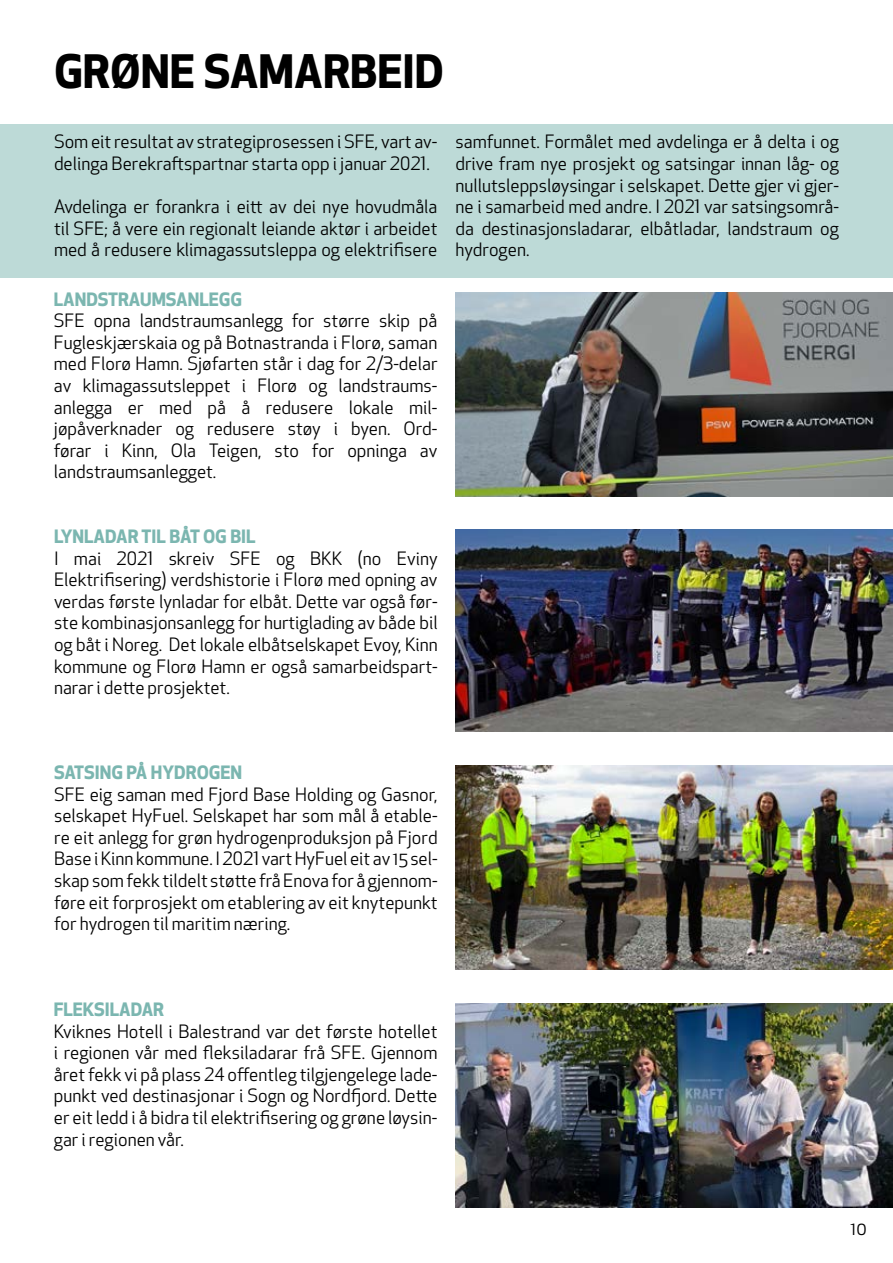
<style>
.page{position:relative;width:893px;height:1263px;background:#fff}
.page>*{position:absolute;margin:0;border:0;box-sizing:border-box;transform-origin:0 0}
.t1{font:700 45px "Apex New";color:#000}
.t2{font:18px/21.6px "Apex New";color:#000;text-align:justify}
.t3{font:700 18px "Apex New";color:#7bb6b0}
</style>
<div class="page">
<img style="left:455px;top:1003px;width:438px;height:205px">
<img style="left:455px;top:292px;width:438px;height:204px">
<img style="left:455px;top:765px;width:438px;height:204px">
<img style="left:455px;top:529px;width:438px;height:203px">
<div style="left:0;top:124px;width:893px;height:154px;background:#bddad7"></div>
<h1 class="t1" style="left:54px;top:39px;width:369px">GRØNE SAMARBEID</h1>
<p class="t2" style="left:54px;top:131px;width:385px">Som eit resultat av strategiprosessen i SFE, vart av&shy;delinga Berekraftspartnar starta opp i januar 2021.</p>
<p class="t2" style="left:54px;top:196px;width:385px">Avdelinga er forankra i eitt av dei nye hovudmåla til SFE; å vere ein regionalt leiande aktør i arbeidet med å redusere klimagassutsleppa og elektrifisere</p>
<p class="t3" style="left:54px;top:286px;width:67px">LANDSTRAUM</p>
<p class="t3" style="left:166px;top:286px;width:78px">SANLEGG</p>
<p class="t2" style="left:54px;top:310px;width:385px">SFE opna landstraumsanlegg for større skip på Fugleskjærskaia og på Botnastranda i Florø, saman med Florø Hamn. Sjøfarten står i dag for 2/3-delar av klimagassutsleppet i Florø og landstraums&shy;anlegga er med på å redusere lokale mil&shy;jøpåverknader og redusere støy i byen. Ord&shy;førar i Kinn, Ola Teigen, sto for opninga av landstraumsanlegget.</p>
<p class="t3" style="left:54px;top:523px;width:11px">LYNL</p>
<p class="t3" style="left:94px;top:523px;width:156px">ADAR TIL BÅT OG BIL</p>
<p class="t2" style="left:54px;top:547px;width:385px">I mai 2021 skreiv SFE og BKK (no Eviny Elektrifisering) verdshistorie i Florø med opning av verdas første lynladar for elbåt. Dette var også før&shy;ste kombinasjonsanlegg for hurtiglading av både bil og båt i Noreg. Det lokale elbåtselskapet Evoy, Kinn kommune og Florø Hamn er også samarbeidspart&shy;narar i dette prosjektet.</p>
<p class="t2" style="left:455px;top:131px;width:385px">samfunnet. Formålet med avdelinga er å delta i og drive fram nye prosjekt og satsingar innan låg- og nullutsleppsløysingar i selskapet. Dette gjer vi gjer&shy;ne i samarbeid med andre. I 2021 var satsingsområ&shy;da destinasjonsladarar, elbåtladar, landstraum og hydrogen.</p>
<p class="t3" style="left:54px;top:759px;width:190px">SATSING PÅ HYDROGEN</p>
<p class="t2" style="left:54px;top:783px;width:385px">SFE eig saman med Fjord Base Holding og Gasnor, selskapet HyFuel. Selskapet har som mål å etable&shy;re eit anlegg for grøn hydrogenproduksjon på Fjord Base i Kinn kommune. I 2021 vart HyFuel eit av 15 sel&shy;skap som fekk tildelt støtte frå Enova for å gjennom&shy;føre eit forprosjekt om etablering av eit knytepunkt for hydrogen til maritim næring.</p>
<p class="t3" style="left:54px;top:996px;width:112px">FLEKSILADAR</p>
<p class="t2" style="left:54px;top:1020px;width:385px">Kviknes Hotell i Balestrand var det første hotellet i regionen vår med fleksiladarar frå SFE. Gjennom året fekk vi på plass 24 offentleg tilgjengelege lade&shy;punkt ved destinasjonar i Sogn og Nordfjord. Dette er eit ledd i å bidra til elektrifisering og grøne løysin&shy;gar i regionen vår.</p>
<p class="t2" style="left:850px;top:1218px;width:18px">10</p>
</div>
